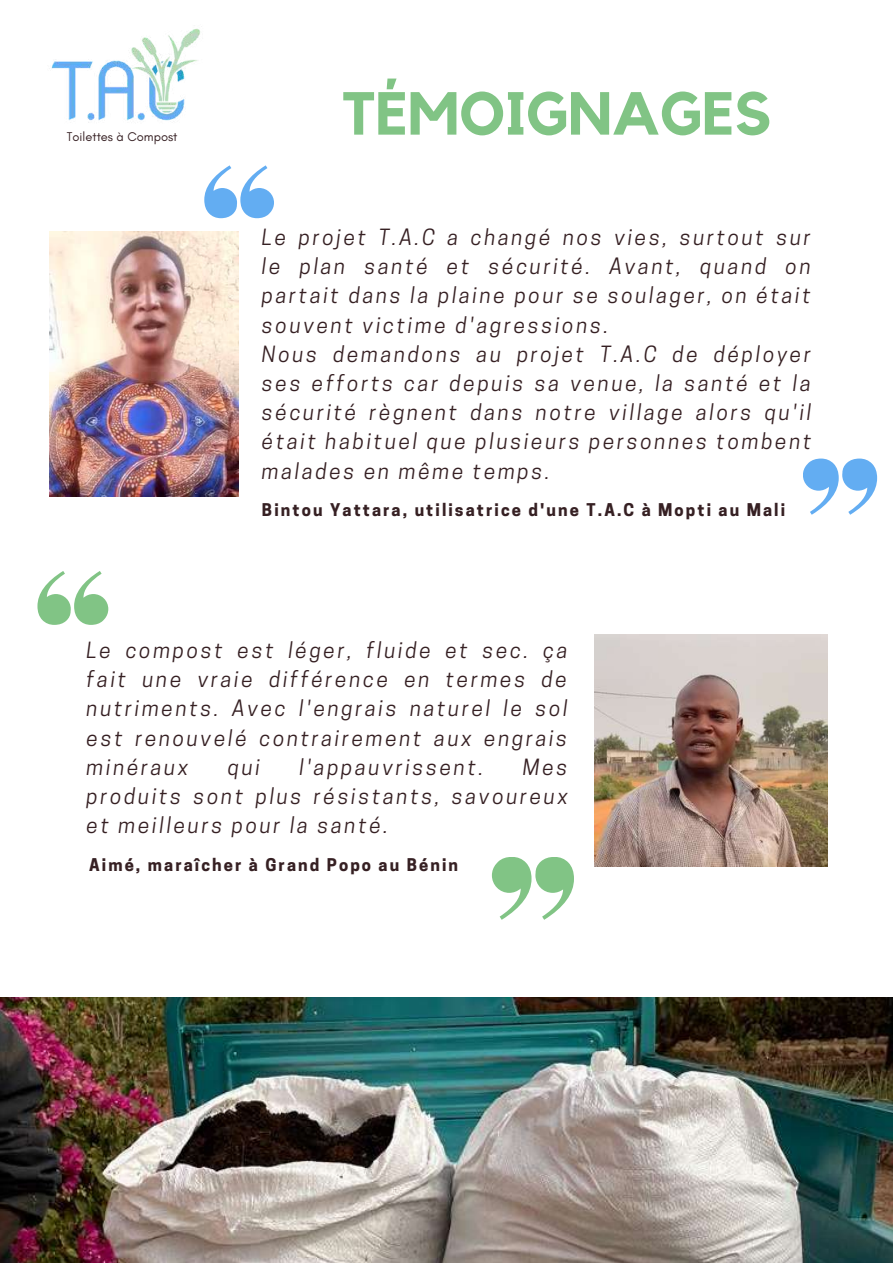
<style>
.page{position:relative;width:893px;height:1264px;background:#fff}
.page>*{position:absolute;margin:0;border:0;box-sizing:border-box;transform-origin:0 0}
.t1{font:700 60px "Kollektif";color:#81c485}
.t2{font:italic 21px/29.2px "Cooper Hewitt";letter-spacing:.125em;color:#362023;text-align:justify}
.t3{font:700 16.5px "Cooper Hewitt";letter-spacing:.125em;color:#362023}
.t4{font:12.9px "Glacial Indifference";color:#362023}
</style>
<div class="page">
<svg style="left:204px;top:165px;width:70px;height:53px"></svg>
<svg style="left:803px;top:459px;width:74px;height:55px"></svg>
<svg style="left:37px;top:571px;width:71px;height:54px"></svg>
<svg style="left:492px;top:857px;width:81px;height:62px"></svg>
<img style="left:594px;top:634px;width:233px;height:232px">
<img style="left:50px;top:231px;width:189px;height:265px">
<img style="left:51px;top:28px;width:149px;height:95px">
<img style="left:0;top:997px;width:892px;height:265px">
<p class="t4" style="left:67px;top:129px;width:112px">Toilettes à Compost</p>
<h1 class="t1" style="left:342px;top:86px;width:431px">TÉMOIGNAGES</h1>
<p class="t2" style="left:262px;top:225px;width:551px;text-align:left">Le projet T.A.C a changé nos vies, surtout sur le plan santé et sécurité. Avant, quand on partait dans la plaine pour se soulager, on était souvent victime d'agressions.<br>Nous demandons au projet T.A.C de déployer ses efforts car depuis sa venue, la santé et la sécurité règnent dans notre village alors qu'il était habituel que plusieurs personnes tombent malades en même temps.</p>
<p class="t3" style="left:262px;top:503px;width:524px">Bintou Yattara, utilisatrice d'une T.A.C à Mopti au Mali</p>
<p class="t2" style="left:87px;top:638px;width:482px">Le compost est léger, fluide et sec. ça fait une vraie différence en termes de nutriments. Avec l'engrais naturel le sol est renouvelé contrairement aux engrais minéraux</p>
<p class="t2" style="left:228px;top:755px;width:34px">qui</p>
<p class="t2" style="left:299px;top:755px;width:185px">l'appauvrissent.</p>
<p class="t2" style="left:87px;top:755px;width:482px;text-indent:436px">Mes produits sont plus résistants, savoureux et meilleurs pour la santé.</p>
<p class="t3" style="left:89px;top:858px;width:370px">Aimé, maraîcher à Grand Popo au Bénin</p>
</div>
